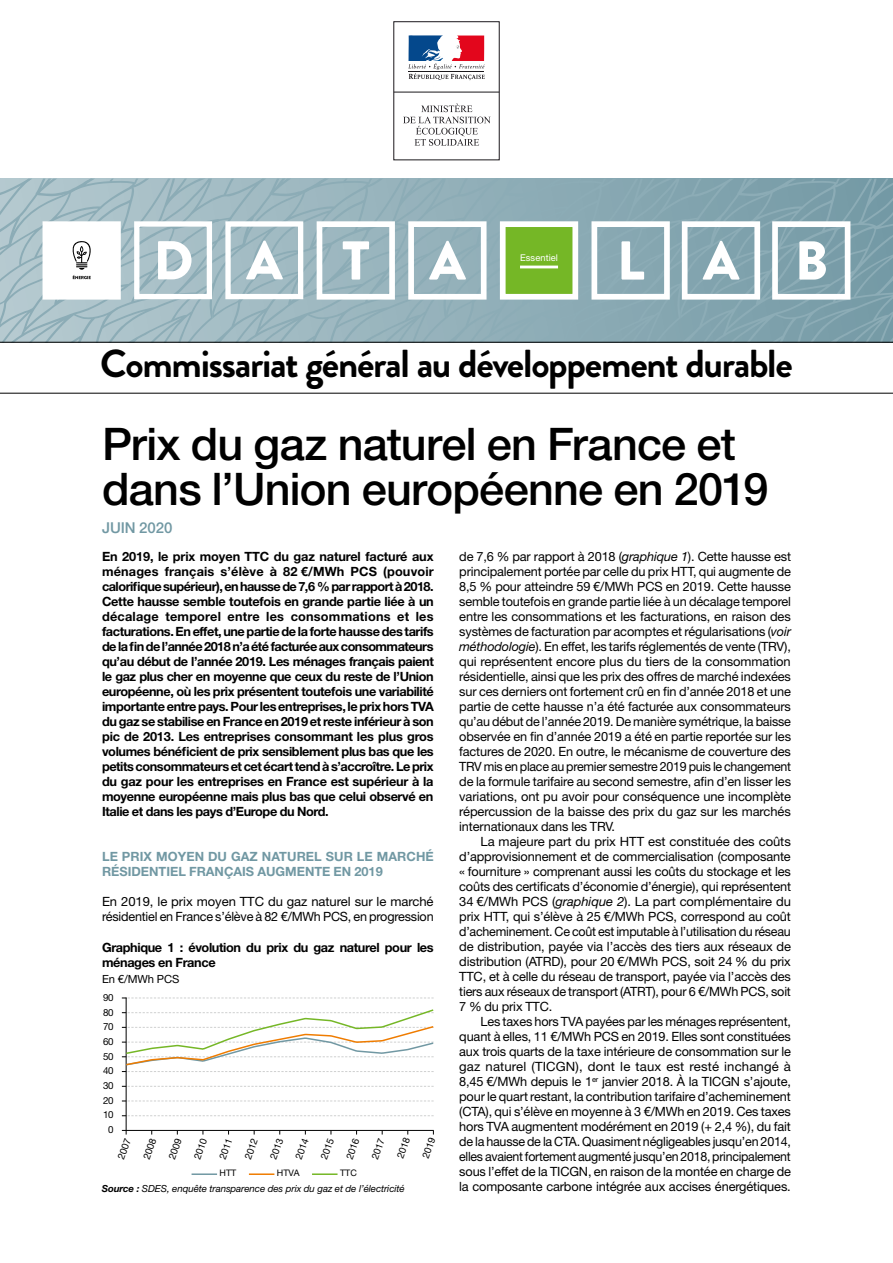
<style>
.page{position:relative;width:893px;height:1263px;background:#fff}
.page>*{position:absolute;margin:0;border:0;box-sizing:border-box;transform-origin:0 0}
.t1{font:900 54.6px "Brandon Grotesque";letter-spacing:1.065em;color:#fff}
.t2{font:500 45px/45px "Helvetica Neue LT Std";letter-spacing:-.015em;color:#000}
.t3{font:700 39px "Brandon Grotesque";letter-spacing:-.035em;color:#000}
.t4{font:500 15px "Helvetica Neue LT Std";letter-spacing:-.005em;color:#7198a3}
.t5{font:12.75px/15px "Helvetica Neue LT Std";letter-spacing:-.01em;color:#000;text-align:justify}
.t6{font:700 12.75px/15px "Helvetica Neue LT Std";letter-spacing:-.03em;color:#000;text-align:justify}
.t7{font:700 12.75px/15px "Helvetica Neue LT Std";color:#7198a3}
.t8{font:11.25px "Helvetica Neue LT Std";letter-spacing:-.01em;color:#000}
.t9{font:9.75px/14.7px "Helvetica Neue LT Std";letter-spacing:-.01em;color:#000;text-align:center}
.t10{font:italic 9.75px "Helvetica Neue LT Std";letter-spacing:-.01em;color:#000}
.t11{font:9.3px "Helvetica Neue LT Std";letter-spacing:.01em;color:#fff}
.t12{font:9px "Helvetica Neue LT Std";color:#000}
.s1{font-style:italic}
.s2{font-weight:700}
</style>
<div class="page">
<hr style="left:0;top:342px;width:893px;height:1px;background:#000">
<hr style="left:0;top:393px;width:893px;height:1px;background:#000">
<div style="left:393px;top:21px;width:107px;height:139px;border:1px solid #1b181c"></div>
<svg style="left:408px;top:36px;width:77px;height:44px"></svg>
<hr style="left:394px;top:92px;width:105px;height:1px;background:#1b181c">
<svg style="left:403px;top:104px;width:88px;height:42px"></svg>
<svg style="left:0;top:179px;width:893px;height:163px;background:#9db8bc"></svg>
<div style="left:43px;top:221px;width:78px;height:79px;border:6px solid #fff"></div>
<hr style="left:122px;top:1130px;width:312px;height:1px;background:#000">
<hr style="left:126px;top:997px;width:1px;height:137px;background:#000">
<svg style="left:122px;top:1115px;width:312px;height:1px"></svg>
<svg style="left:122px;top:1100px;width:312px;height:1px"></svg>
<svg style="left:122px;top:1086px;width:312px;height:1px"></svg>
<hr style="left:192px;top:1173px;width:25px;height:2px;background:#7198a3">
<hr style="left:249px;top:1173px;width:25px;height:2px;background:#ef7c00">
<hr style="left:312px;top:1173px;width:26px;height:2px;background:#75b726">
<svg style="left:122px;top:997px;width:312px;height:1px"></svg>
<svg style="left:122px;top:1008px;width:312px;height:64px"></svg>
<h1 class="t1" style="left:153px;top:222px;width:314px">DATA</h1>
<h1 class="t1" style="left:617px;top:222px;width:213px">LAB</h1>
<p class="t11" style="left:520px;top:252px;width:40px">Essentiel</p>
<h3 class="t3" style="left:100px;top:336px;width:694px">Commissariat général au développement durable</h3>
<h2 class="t2" style="left:102px;top:421px;width:668px">Prix du gaz naturel en France et dans l’Union européenne en 2019</h2>
<p class="t4" style="left:102px;top:519px;width:72px">JUIN 2020</p>
<p class="t6" style="left:102px;top:549px;width:333px">En 2019, le prix moyen TTC du gaz naturel facturé aux ménages français s’élève à 82 €/MWh PCS (pouvoir calorifique supérieur), en hausse de 7,6 % par rapport à 2018.<br>Cette hausse semble toutefois en grande partie liée à un décalage temporel entre les consommations et les facturations. En effet, une partie de la forte hausse des tarifs de la fin de l’année 2018 n’a été facturée aux consommateurs qu’au début de l’année 2019. Les ménages français paient le gaz plus cher en moyenne que ceux du reste de l’Union européenne, où les prix présentent toutefois une variabilité importante entre pays. Pour les entreprises, le prix hors TVA du gaz se stabilise en France en 2019 et reste inférieur à son pic de 2013. Les entreprises consommant les plus gros volumes bénéficient de prix sensiblement plus bas que les petits consommateurs et cet écart tend à s’accroître. Le prix du gaz pour les entreprises en France est supérieur à la moyenne européenne mais plus bas que celui observé en Italie et dans les pays d’Europe du Nord.</p>
<p class="t7" style="left:102px;top:849px;width:333px">LE PRIX MOYEN DU GAZ NATUREL SUR LE MARCHÉ<br>RÉSIDENTIEL FRANÇAIS AUGMENTE EN 2019</p>
<p class="t5" style="left:102px;top:894px;width:333px">En 2019, le prix moyen TTC du gaz naturel sur le marché résidentiel en France s’élève à 82 €/MWh PCS, en progression</p>
<p class="t5" style="left:459px;top:549px;width:333px">de 7,6 % par rapport à 2018 (<span class="s1">graphique 1</span>). Cette hausse est principalement portée par celle du prix HTT, qui augmente de 8,5 % pour atteindre 59 €/MWh PCS en 2019. Cette hausse semble toutefois en grande partie liée à un décalage temporel entre les consommations et les facturations, en raison des systèmes de facturation par acomptes et régularisations (<span class="s1">voir méthodologie</span>). En effet, les tarifs réglementés de vente (TRV), qui représentent encore plus du tiers de la consommation résidentielle, ainsi que les prix des offres de marché indexées sur ces derniers ont fortement crû en fin d’année 2018 et une partie de cette hausse n’a été facturée aux consommateurs qu’au début de l’année 2019. De manière symétrique, la baisse observée en fin d’année 2019 a été en partie reportée sur les factures de 2020. En outre, le mécanisme de couverture des TRV mis en place au premier semestre 2019 puis le changement de la formule tarifaire au second semestre, afin d’en lisser les variations, ont pu avoir pour conséquence une incomplète répercussion de la baisse des prix du gaz sur les marchés internationaux dans les TRV.</p>
<p class="t5" style="left:459px;top:834px;width:333px;text-indent:21px">La majeure part du prix HTT est constituée des coûts d’approvisionnement et de commercialisation (composante « fourniture » comprenant aussi les coûts du stockage et les coûts des certificats d’économie d’énergie), qui représentent 34 €/MWh PCS (<span class="s1">graphique 2</span>). La part complémentaire du prix HTT, qui s’élève à 25 €/MWh PCS, correspond au coût d’acheminement. Ce coût est imputable à l’utilisation du réseau de distribution, payée via l’accès des tiers aux réseaux de distribution (ATRD), pour 20 €/MWh PCS, soit 24 % du prix TTC, et à celle du réseau de transport, payée via l’accès des tiers aux réseaux de transport (ATRT), pour 6 €/MWh PCS, soit 7 % du prix TTC.</p>
<p class="t5" style="left:459px;top:1014px;width:333px;text-indent:21px">Les taxes hors TVA payées par les ménages représentent, quant à elles, 11 €/MWh PCS en 2019. Elles sont constituées aux trois quarts de la taxe intérieure de consommation sur le gaz naturel (TICGN), dont le taux est resté inchangé à 8,45 €/MWh depuis le 1<sup>er</sup> janvier 2018. À la TICGN s’ajoute, pour le quart restant, la contribution tarifaire d’acheminement (CTA), qui s’élève en moyenne à 3 €/MWh en 2019. Ces taxes hors TVA augmentent modérément en 2019 (+ 2,4 %), du fait de la hausse de la CTA. Quasiment négligeables jusqu’en 2014, elles avaient fortement augmenté jusqu’en 2018, principalement sous l’effet de la TICGN, en raison de la montée en charge de la composante carbone intégrée aux accises énergétiques.</p>
<p class="t6" style="left:102px;top:939px;width:333px">Graphique 1 : évolution du prix du gaz naturel pour les ménages en France</p>
<p class="t8" style="left:102px;top:972px;width:79px">En €/MWh PCS</p>
<p class="t9" style="left:103px;top:990px;width:12px">90<br>80<br>70<br>60<br>50<br>40<br>30<br>20<br>10<br>0</p>
<p class="t9" style="left:114px;top:1156px;width:23px;rotate:-70deg">2007</p>
<p class="t9" style="left:139px;top:1156px;width:23px;rotate:-70deg">2008</p>
<p class="t9" style="left:164px;top:1156px;width:23px;rotate:-70deg">2009</p>
<p class="t9" style="left:190px;top:1156px;width:23px;rotate:-70deg">2010</p>
<p class="t9" style="left:215px;top:1156px;width:23px;rotate:-70deg">2011</p>
<p class="t9" style="left:241px;top:1156px;width:23px;rotate:-70deg">2012</p>
<p class="t9" style="left:266px;top:1156px;width:23px;rotate:-70deg">2013</p>
<p class="t9" style="left:291px;top:1156px;width:23px;rotate:-70deg">2014</p>
<p class="t9" style="left:317px;top:1156px;width:23px;rotate:-70deg">2015</p>
<p class="t9" style="left:342px;top:1156px;width:23px;rotate:-70deg">2016</p>
<p class="t9" style="left:367px;top:1156px;width:23px;rotate:-70deg">2017</p>
<p class="t9" style="left:393px;top:1155px;width:23px;rotate:-70deg">2018</p>
<p class="t9" style="left:418px;top:1155px;width:23px;rotate:-70deg">2019</p>
<p class="t12" style="left:220px;top:1168px;width:18px">HTT</p>
<p class="t12" style="left:277px;top:1168px;width:24px">HTVA</p>
<p class="t12" style="left:340px;top:1168px;width:18px">TTC</p>
<p class="t10" style="left:102px;top:1182px;width:304px"><span class="s2">Source :</span> SDES, enquête transparence des prix du gaz et de l’électricité</p>
</div>
